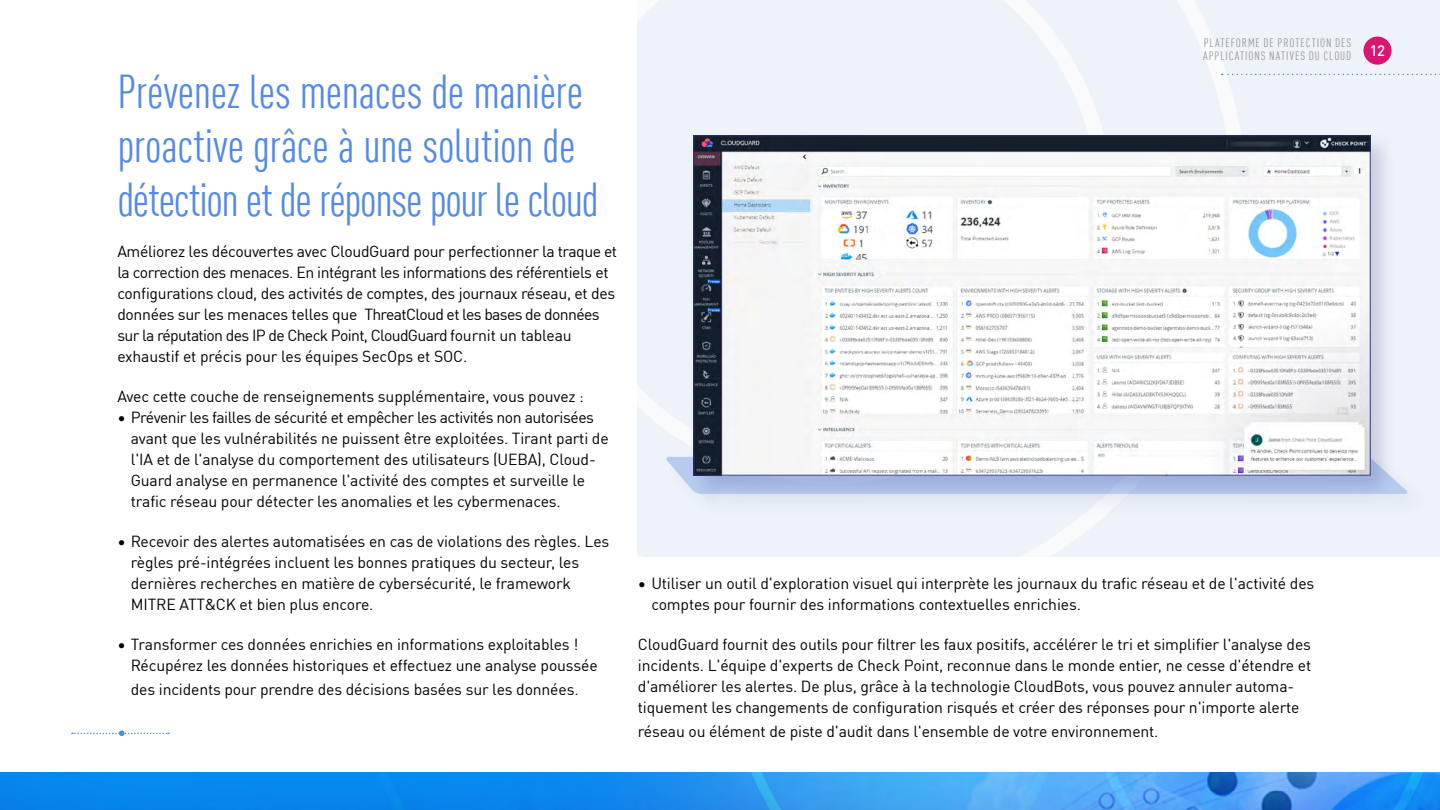
<style>
.page{position:relative;width:1440px;height:810px;background:#fff}
.page>*{position:absolute;margin:0;border:0;box-sizing:border-box;transform-origin:0 0}
.t1{font:condensed 46.5px/54px "DIN Pro";letter-spacing:-.01em;color:#548ae5}
.t2{font:15.75px/21px "DIN Pro";letter-spacing:-.01em;color:#000}
.t3{font:15.75px "DIN Pro";letter-spacing:-.03em;color:#000}
.t4{font:condensed 12px/13.5px "DIN Pro";letter-spacing:.075em;color:#939598}
</style>
<div class="page">
<div style="left:638px;top:0;width:802px;height:556px;background:#eef3f9"></div>
<svg style="left:1222px;top:74px;width:218px;height:1px"></svg>
<div style="left:1363px;top:37px;width:29px;height:28px;background:#db1571;border-radius:50%"></div>
<svg style="left:72px;top:730px;width:97px;height:6px"></svg>
<svg style="left:666px;top:457px;width:742px;height:37px"></svg>
<div style="left:689px;top:131px;width:707px;height:370px;background:#2e3382;opacity:.2"></div>
<img style="left:695px;top:137px;width:674px;height:337px">
<img style="left:0;top:772px;width:1440px;height:38px">
<h1 class="t1" style="left:117px;top:62px;width:483px">Prévenez les menaces de manière proactive grâce à une solution de détection et de réponse pour le cloud</h1>
<p class="t2" style="left:117px;top:240px;width:501px">Améliorez les découvertes avec CloudGuard pour perfectionner la traque et la correction des menaces. En intégrant les informations des référentiels et configurations cloud, des activités de comptes, des journaux réseau, et des données sur les menaces telles que ThreatCloud et les bases de données sur la réputation des IP de Check Point, CloudGuard fournit un tableau exhaustif et précis pour les équipes SecOps et SOC.</p>
<p class="t2" style="left:117px;top:385px;width:468px">Avec cette couche de renseignements supplémentaire, vous pouvez :</p>
<p class="t3" style="left:117px;top:405px;width:478px">∙ Prévenir les failles de sécurité et empêcher les activités non autorisées</p>
<p class="t2" style="left:131px;top:427px;width:479px">avant que les vulnérabilités ne puissent être exploitées. Tirant parti de</p>
<p class="t2" style="left:131px;top:448px;width:466px">l'IA et de l'analyse du comportement des utilisateurs (UEBA), Cloud-</p>
<p class="t2" style="left:131px;top:469px;width:456px">Guard analyse en permanence l'activité des comptes et surveille le</p>
<p class="t2" style="left:131px;top:490px;width:431px">trafic réseau pour détecter les anomalies et les cybermenaces.</p>
<p class="t2" style="left:131px;top:530px;width:480px;text-indent:-13px">∙ Recevoir des alertes automatisées en cas de violations des règles. Les règles pré-intégrées incluent les bonnes pratiques du secteur, les dernières recherches en matière de cybersécurité, le framework MITRE ATT&amp;CK et bien plus encore.</p>
<p class="t2" style="left:131px;top:633px;width:468px;text-indent:-13px">∙ Transformer ces données enrichies en informations exploitables !<br>Récupérez les données historiques et effectuez une analyse poussée</p>
<p class="t2" style="left:131px;top:678px;width:449px">des incidents pour prendre des décisions basées sur les données.</p>
<p class="t4" style="left:1203px;top:35px;width:184px">PLATEFORME DE PROTECTION DES<br>APPLICATIONS NATIVES DU CLOUD <sup>12</sup></p>
<p class="t2" style="left:651px;top:572px;width:664px;text-indent:-13px">∙ Utiliser un outil d'exploration visuel qui interprète les journaux du trafic réseau et de l'activité des comptes pour fournir des informations contextuelles enrichies.</p>
<p class="t2" style="left:638px;top:633px;width:675px">CloudGuard fournit des outils pour filtrer les faux positifs, accélérer le tri et simplifier l'analyse des incidents. L'équipe d'experts de Check Point, reconnue dans le monde entier, ne cesse d'étendre et d'améliorer les alertes. De plus, grâce à la technologie CloudBots, vous pouvez annuler automa&shy;tiquement les changements de configuration risqués et créer des réponses pour n'importe alerte</p>
<p class="t2" style="left:638px;top:720px;width:522px">réseau ou élément de piste d'audit dans l'ensemble de votre environnement.</p>
</div>
